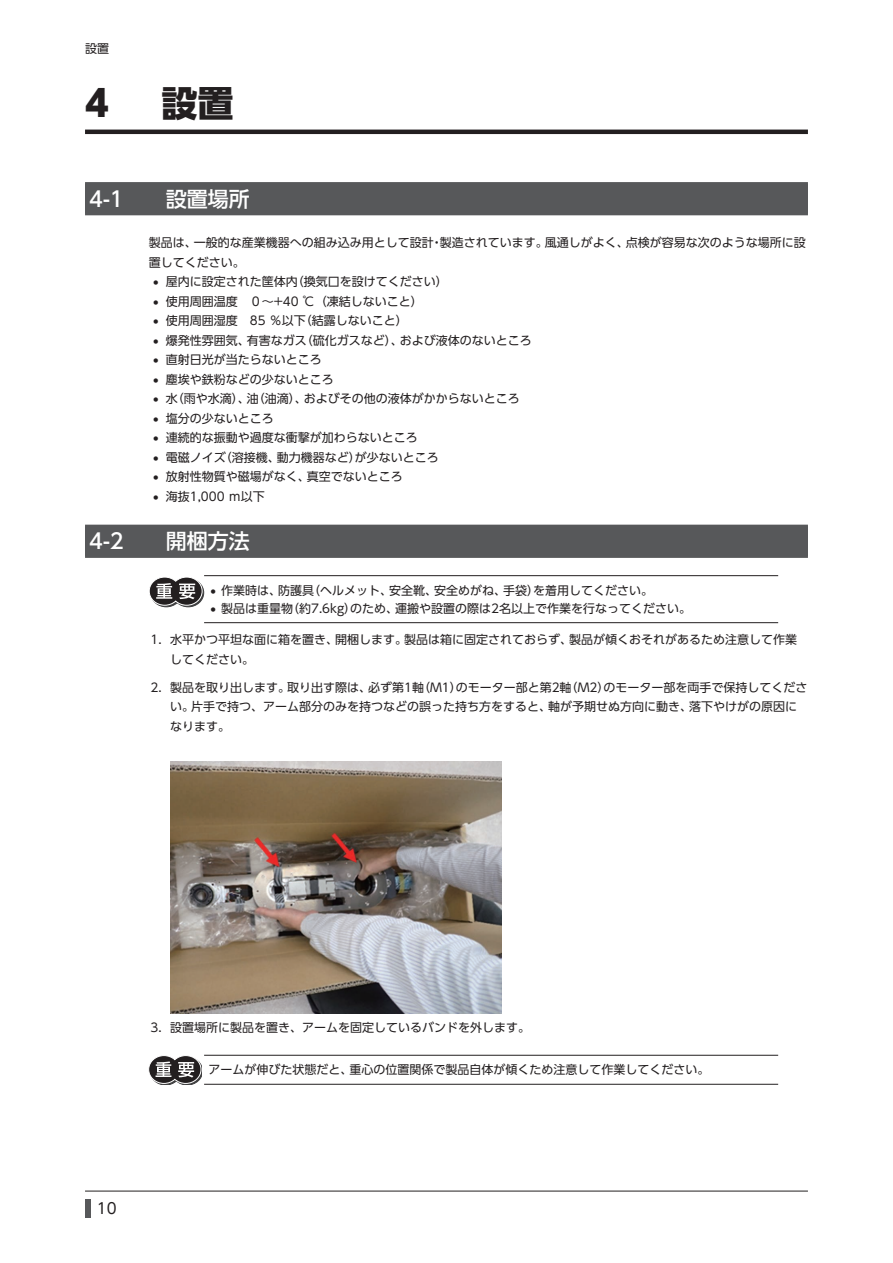
<style>
.page{position:relative;width:893px;height:1263px;background:#fff}
.page>*{position:absolute;margin:0;border:0;box-sizing:border-box;transform-origin:0 0}
.t1{font:800 36px "UD Shin Go Pro";color:#231f20}
.t2{font:500 21px "UD Shin Go Pro";color:#fff}
.t3{font:15px "UD Shin Go Pro";color:#231f20}
.t4{font:12px/19.5px "UD Shin Go Pro";color:#231f20}
</style>
<div class="page">
<hr style="left:85px;top:1191px;width:723px;height:1px;background:#231f20">
<div style="left:85px;top:1199px;width:6px;height:18px;background:#57585a"></div>
<hr style="left:85px;top:130px;width:723px;height:4px;background:#231f20">
<div style="left:85px;top:182px;width:723px;height:32px;background:#57585a"></div>
<div style="left:85px;top:184px;width:723px;height:31px;background:#57585a"></div>
<div style="left:85px;top:525px;width:723px;height:31px;background:#57585a"></div>
<div style="left:85px;top:526px;width:723px;height:32px;background:#57585a"></div>
<hr style="left:204px;top:575px;width:574px;height:1px;background:#231f20">
<hr style="left:204px;top:622px;width:574px;height:1px;background:#231f20">
<svg style="left:149px;top:577px;width:55px;height:30px"></svg>
<img style="left:170px;top:761px;width:332px;height:253px">
<hr style="left:204px;top:1055px;width:574px;height:1px;background:#231f20">
<hr style="left:204px;top:1084px;width:574px;height:1px;background:#231f20">
<svg style="left:149px;top:1055px;width:53px;height:29px"></svg>
<p class="t4" style="left:85px;top:38px;width:25px">設置</p>
<h1 class="t1" style="left:85px;top:74px;width:25px">4</h1>
<h1 class="t1" style="left:162px;top:74px;width:73px">設置</h1>
<h2 class="t2" style="left:89px;top:182px;width:36px">4-1</h2>
<h2 class="t2" style="left:166px;top:182px;width:85px">設置場所</h2>
<p class="t4" style="left:149px;top:232px;width:658px">製品は、一般的な産業機器への組み込み用として設計・製造されています。風通しがよく、点検が容易な次のような場所に設置してください。</p>
<p class="t4" style="left:153px;top:271px;width:296px">• 屋内に設定された筐体内（換気口を設けてください）</p>
<p class="t4" style="left:153px;top:291px;width:271px">• 使用周囲温度　０～+40 ℃（凍結しないこと）</p>
<p class="t4" style="left:153px;top:310px;width:256px">• 使用周囲湿度　85 ％以下（結露しないこと）</p>
<p class="t4" style="left:153px;top:330px;width:380px">• 爆発性雰囲気、有害なガス（硫化ガスなど）、および液体のないところ</p>
<p class="t4" style="left:153px;top:349px;width:170px">• 直射日光が当たらないところ</p>
<p class="t4" style="left:153px;top:369px;width:182px">• 塵埃や鉄粉などの少ないところ</p>
<p class="t4" style="left:153px;top:388px;width:368px">• 水（雨や水滴）、油（油滴）、およびその他の液体がかからないところ</p>
<p class="t4" style="left:153px;top:408px;width:122px">• 塩分の少ないところ</p>
<p class="t4" style="left:153px;top:427px;width:266px">• 連続的な振動や過度な衝撃が加わらないところ</p>
<p class="t4" style="left:153px;top:447px;width:287px">• 電磁ノイズ（溶接機、動力機器など）が少ないところ</p>
<p class="t4" style="left:153px;top:466px;width:251px">• 放射性物質や磁場がなく、真空でないところ</p>
<p class="t4" style="left:153px;top:486px;width:113px">• 海抜1,000 ｍ以下</p>
<h2 class="t2" style="left:89px;top:524px;width:36px">4-2</h2>
<h2 class="t2" style="left:166px;top:524px;width:85px">開梱方法</h2>
<p class="t4" style="left:210px;top:580px;width:444px">• 作業時は、防護具（ヘルメット、安全靴、安全めがね、手袋）を着用してください。</p>
<p class="t4" style="left:210px;top:598px;width:482px">• 製品は重量物（約7.6kg）のため、運搬や設置の際は2名以上で作業を行なってください。</p>
<p class="t4" style="left:170px;top:630px;width:628px;text-indent:-20px">1. 水平かつ平坦な面に箱を置き、開梱します。製品は箱に固定されておらず、製品が傾くおそれがあるため注意して作業してください。</p>
<p class="t4" style="left:170px;top:677px;width:639px;text-indent:-20px">2. 製品を取り出します。取り出す際は、必ず第1軸（M1）のモーター部と第2軸（M2）のモーター部を両手で保持してください。片手で持つ、アーム部分のみを持つなどの誤った持ち方をすると、軸が予期せぬ方向に動き、落下やけがの原因になります。</p>
<p class="t4" style="left:150px;top:1017px;width:381px">3. 設置場所に製品を置き、アームを固定しているバンドを外します。</p>
<p class="t4" style="left:208px;top:1060px;width:502px">アームが伸びた状態だと、重心の位置関係で製品自体が傾くため注意して作業してください。</p>
<p class="t3" style="left:97px;top:1196px;width:21px">10</p>
</div>
